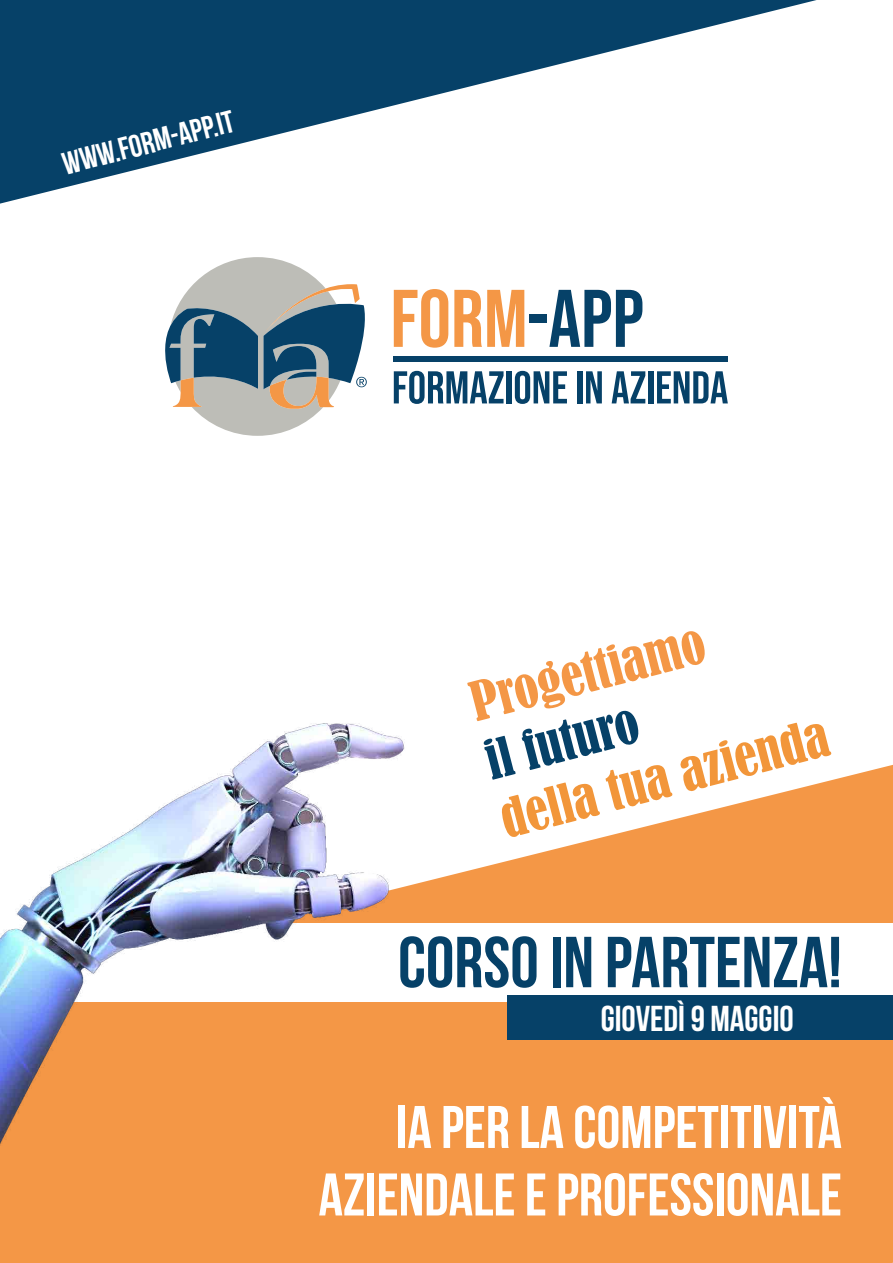
<style>
.page{position:relative;width:893px;height:1263px;background:#fff}
.page>*{position:absolute;margin:0;border:0;box-sizing:border-box;transform-origin:0 0}
.t1{font:700 72px "Bebas Neue";color:#064168}
.t2{font:700 60px/67.5px "Bebas Neue";color:#fff;text-align:right}
.t3{font:condensed 50.4px "Bernard";color:#f2963a}
.t4{font:condensed 50.4px "Bernard";color:#f49746}
.t5{font:condensed 50.4px "Bernard";color:#064168}
.t6{font:700 36px "Bebas Neue";color:#fff}
.t7{font:700 31.5px "Bebas Neue";color:#fff}
</style>
<div class="page">
<img style="left:0;top:765px;width:893px;height:498px">
<svg style="left:0;top:0;width:817px;height:204px"></svg>
<div style="left:0;top:923px;width:893px;height:78px;background:#fff"></div>
<div style="left:507px;top:995px;width:386px;height:45px;background:#064168"></div>
<div style="left:394px;top:356px;width:334px;height:6px;background:#064168"></div>
<svg style="left:394px;top:371px;width:110px;height:33px"></svg>
<div style="left:506px;top:371px;width:5px;height:32px;background:#064168"></div>
<svg style="left:515px;top:371px;width:52px;height:33px"></svg>
<div style="left:577px;top:371px;width:5px;height:32px;background:#064168"></div>
<svg style="left:586px;top:371px;width:16px;height:32px"></svg>
<svg style="left:612px;top:371px;width:33px;height:32px"></svg>
<div style="left:648px;top:371px;width:5px;height:32px;background:#064168"></div>
<svg style="left:657px;top:371px;width:71px;height:32px"></svg>
<svg style="left:394px;top:289px;width:54px;height:59px"></svg>
<svg style="left:454px;top:290px;width:70px;height:57px"></svg>
<svg style="left:549px;top:290px;width:93px;height:57px"></svg>
<div style="left:529px;top:314px;width:18px;height:8px;background:#064168"></div>
<svg style="left:165px;top:257px;width:202px;height:179px"></svg>
<img style="left:0;top:723px;width:528px;height:422px">
<p class="t7" style="left:59px;top:148px;width:178px;rotate:-15deg">WWW.FORM-APP.IT</p>
<p class="t4" style="left:464px;top:675px;width:242px;rotate:-15deg">Progettiamo</p>
<p class="t5" style="left:479px;top:734px;width:158px;rotate:-15deg">il futuro</p>
<p class="t3" style="left:494px;top:793px;width:338px;rotate:-15deg">della tua azienda</p>
<p class="t1" style="left:398px;top:923px;width:445px">CORSO IN PARTENZA!</p>
<p class="t6" style="left:601px;top:999px;width:195px">GIOVEDÌ 9 MAGGIO</p>
<p class="t2" style="left:319px;top:1093px;width:525px">IA PER LA COMPETITIVITÀ<br>AZIENDALE E PROFESSIONALE</p>
</div>
